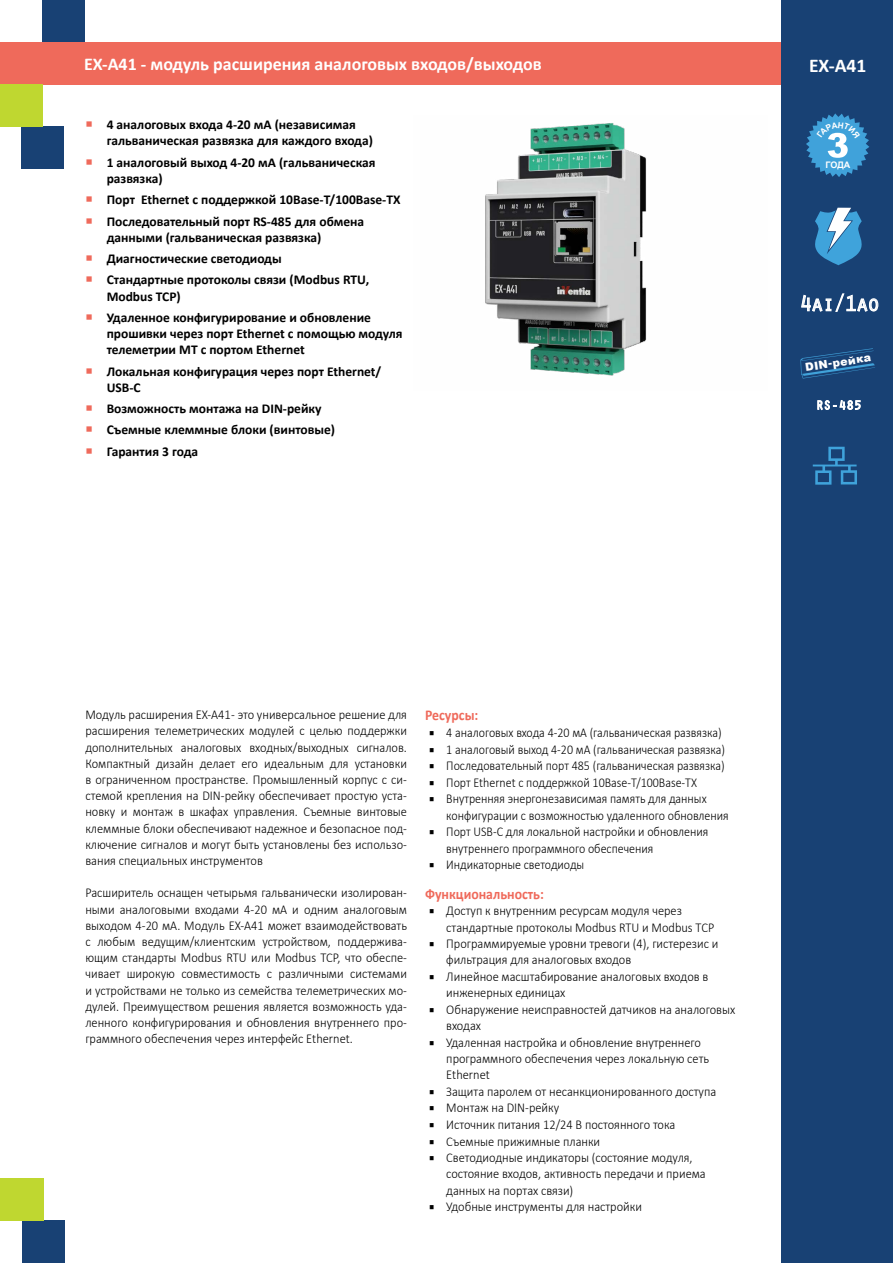
<style>
.page{position:relative;width:893px;height:1263px;background:#fff}
.page>*{position:absolute;margin:0;border:0;box-sizing:border-box;transform-origin:0 0}
.t1{font:22.5px "Orator Std";letter-spacing:-.1em;color:#fff}
.t2{font:700 19.5px "Calibri";color:#fff}
.t3{font:700 18px "Calibri";color:#fff}
.t4{font:700 15px "Calibri";color:#ef6a5b;scale:.92 1}
.t5{font:300 13.5px/16.2px "Calibri";color:#000;text-align:justify;scale:.92 1}
.t6{font:700 13.5px/21.3px "Calibri";color:#000}
.t7{font:300 13.5px/16.5px "Calibri";color:#000;scale:.89 1}
.t8{font:900 11.1px "Arial";color:#fff}
.t9{font:700 9px "Arial";color:#fff}
</style>
<div class="page">
<div style="left:0;top:42px;width:782px;height:42px;background:#ef6a5b"></div>
<div style="left:782px;top:0;width:111px;height:1263px;background:#184174"></div>
<svg style="left:813px;top:447px;width:44px;height:38px"></svg>
<svg style="left:817px;top:400px;width:44px;height:11px"></svg>
<svg style="left:801px;top:293px;width:78px;height:19px"></svg>
<svg style="left:815px;top:208px;width:47px;height:57px"></svg>
<svg style="left:800px;top:348px;width:75px;height:31px"></svg>
<div style="left:43px;top:0;width:42px;height:42px;background:#184174"></div>
<div style="left:21px;top:126px;width:43px;height:43px;background:#184174"></div>
<div style="left:0;top:84px;width:43px;height:42px;background:#bfd730"></div>
<div style="left:22px;top:1220px;width:43px;height:43px;background:#184174"></div>
<div style="left:0;top:1178px;width:44px;height:42px;background:#bfd730"></div>
<img style="left:485px;top:123px;width:162px;height:253px">
<svg style="left:806px;top:113px;width:63px;height:64px"></svg>
<h3 class="t3" style="left:84px;top:52px;width:459px">EX-A41 - модуль расширения аналоговых входов/выходов</h3>
<p class="t6" style="left:107px;top:116px;width:268px;line-height:16.2px">4 аналоговых входа 4-20 мА (независимая гальваническая развязка для каждого входа)</p>
<p class="t6" style="left:107px;top:154px;width:270px;line-height:16.2px">1 аналоговый выход 4-20 мА (гальваническая развязка)</p>
<p class="t6" style="left:107px;top:189px;width:295px">Порт Ethernet с поддержкой 10Base-T/100Base-TX<br>Последовательный порт RS-485 для обмена</p>
<p class="t6" style="left:107px;top:226px;width:264px">данными (гальваническая развязка)<br>Диагностические светодиоды<br>Стандартные протоколы связи (Modbus RTU,</p>
<p class="t6" style="left:107px;top:285px;width:266px">Modbus TCP)<br>Удаленное конфигурирование и обновление</p>
<p class="t6" style="left:107px;top:325px;width:297px;line-height:16.2px">прошивки через порт Ethernet с помощью модуля телеметрии MT с портом Ethernet</p>
<p class="t6" style="left:107px;top:363px;width:276px;line-height:16.2px">Локальная конфигурация через порт Ethernet/<br>USB-C</p>
<p class="t6" style="left:107px;top:398px;width:230px">Возможность монтажа на DIN-рейку<br>Съемные клеммные блоки (винтовые)<br>Гарантия 3 года</p>
<h2 class="t2" style="left:809px;top:52px;width:59px">EX-A41</h2>
<p class="t9" style="left:825px;top:158px;width:27px">ГОДА</p>
<h1 class="t1" style="left:799px;top:287px;width:83px">4ai/1ao</h1>
<p class="t8" style="left:804px;top:359px;width:68px;rotate:-8deg">DIN-рейка</p>
<p class="t5" style="left:85px;top:706px;width:351px">Модуль расширения EX-A41 - это универсальное решение для расширения телеметрических модулей с целью поддержки дополнительных аналоговых входных/выходных сигналов.<br>Компактный дизайн делает его идеальным для установки в ограниченном пространстве. Промышленный корпус с си&shy;стемой крепления на DIN-рейку обеспечивает простую уста&shy;новку и монтаж в шкафах управления. Съемные винтовые клеммные блоки обеспечивают надежное и безопасное под&shy;ключение сигналов и могут быть установлены без использо&shy;вания специальных инструментов</p>
<p class="t5" style="left:85px;top:885px;width:351px">Расширитель оснащен четырьмя гальванически изолирован&shy;ными аналоговыми входами 4-20 мА и одним аналоговым выходом 4-20 мА. Модуль EX-A41 может взаимодействовать с любым ведущим/клиентским устройством, поддержива&shy;ющим стандарты Modbus RTU или Modbus TCP, что обеспе&shy;чивает широкую совместимость с различными системами и устройствами не только из семейства телеметрических мо&shy;дулей. Преимуществом решения является возможность уда&shy;ленного конфигурирования и обновления внутреннего про&shy;граммного обеспечения через интерфейс Ethernet.</p>
<p class="t4" style="left:425px;top:705px;width:59px">Ресурсы:</p>
<p class="t7" style="left:446px;top:724px;width:319px">4 аналоговых входа 4-20 мА (гальваническая развязка)<br>1 аналоговый выход 4-20 мА (гальваническая развязка)<br>Последовательный порт 485 (гальваническая развязка)<br>Порт Ethernet с поддержкой 10Base-T/100Base-TX Внутренняя энергонезависимая память для данных конфигурации с возможностью удаленного обновления Порт USB-C для локальной настройки и обновления внутреннего программного обеспечения Индикаторные светодиоды</p>
<p class="t4" style="left:425px;top:883px;width:131px">Функциональность:</p>
<p class="t5" style="left:446px;top:902px;width:316px;text-align:left">Доступ к внутренним ресурсам модуля через стандартные протоколы Modbus RTU и Modbus TCP Программируемые уровни тревоги (4), гистерезис и фильтрация для аналоговых входов<br>Линейное масштабирование аналоговых входов в инженерных единицах<br>Обнаружение неисправностей датчиков на аналоговых входах<br>Удаленная настройка и обновление внутреннего программного обеспечения через локальную сеть Ethernet<br>Защита паролем от несанкционированного доступа Монтаж на DIN-рейку<br>Источник питания 12/24 В постоянного тока<br>Съемные прижимные планки<br>Светодиодные индикаторы (состояние модуля, состояние входов, активность передачи и приема данных на портах связи)<br>Удобные инструменты для настройки</p>
</div>
